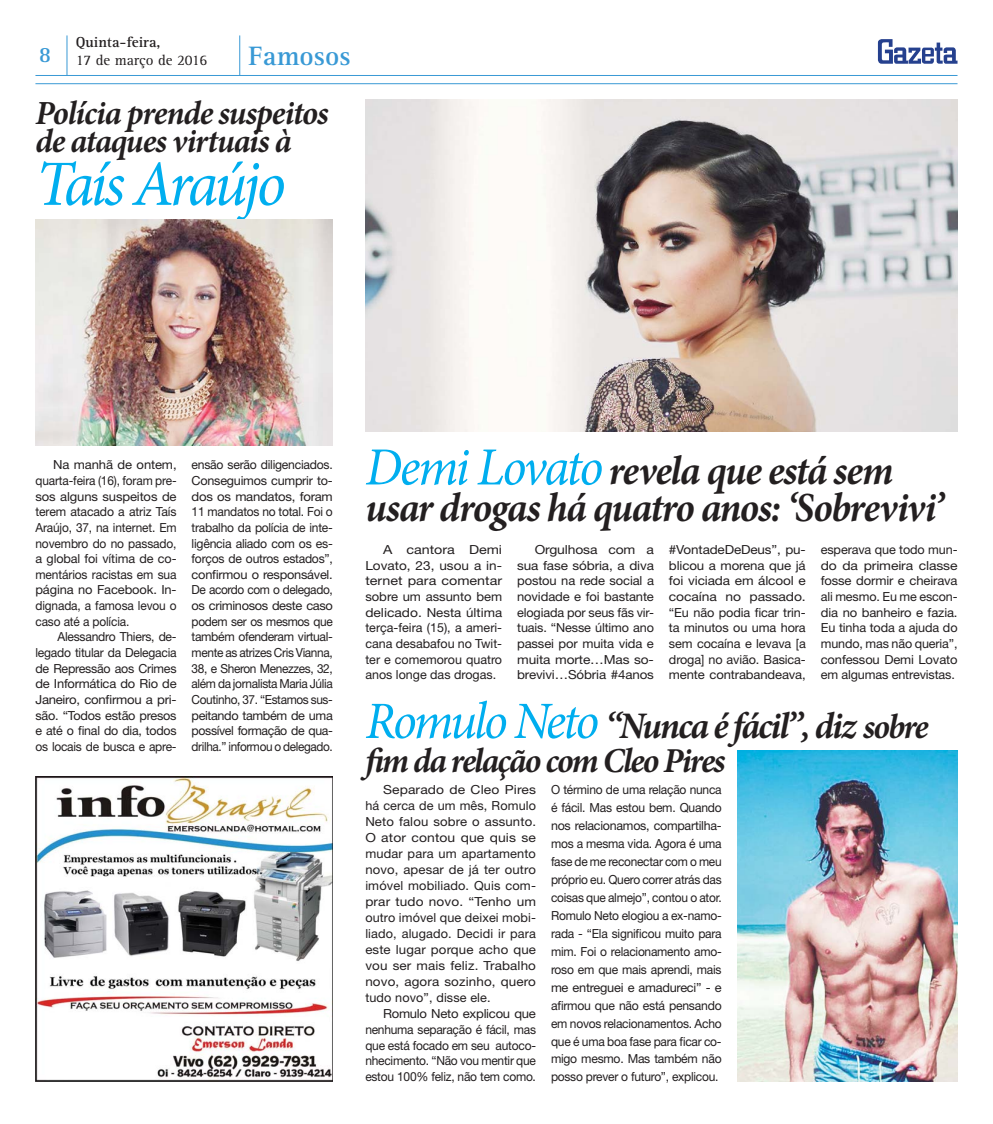
<style>
.page{position:relative;width:993px;height:1124px;background:#fff}
.page>*{position:absolute;margin:0;border:0;box-sizing:border-box;transform-origin:0 0}
.t1{font:italic 64.62px "Minion Pro";letter-spacing:-.065em;color:#00aeef;scale:.96 1}
.t2{font:italic 700 41.25px/36.2px "Minion Pro";letter-spacing:-.03em;color:#231f20;scale:.95 1}
.t3{font:italic 700 37.5px "Minion Pro";letter-spacing:-.05em;color:#231f20;scale:.96 1}
.t4{font:italic 700 35px "Minion Pro";letter-spacing:-.05em;color:#231f20;scale:.96 1}
.t5{font:italic 700 33.75px/28.5px "Minion Pro";letter-spacing:-.03em;color:#231f20;scale:.96 1}
.t6{font:700 27.5px "Rotis Serif";color:#3999d5}
.t7{font:15px/18px "Rotis Serif";color:#231f20}
.t8{font:12.5px/15.6px "Helvetica Neue";letter-spacing:-.01em;color:#231f20;text-align:justify}
.t9{font:12.5px/15.9px "Helvetica Neue";letter-spacing:-.01em;color:#231f20;text-align:justify;scale:1.11 1}
.t10{font:12.5px/17.9px "Helvetica Neue";letter-spacing:-.01em;color:#231f20;text-align:justify;scale:.96 1}
.t11{font:12.5px/15.6px "Helvetica Neue";letter-spacing:-.01em;color:#231f20;text-align:justify;scale:1.04 1}
.t12{font:12.5px/15.6px "Helvetica Neue";letter-spacing:-.01em;color:#231f20;text-align:justify;scale:1.07 1}
.t13{font:12.5px/15.6px "Helvetica Neue";letter-spacing:-.01em;color:#231f20;text-align:justify;scale:1.14 1}
.t14{font:12.5px/15.9px "Helvetica Neue";letter-spacing:-.01em;color:#231f20;text-align:justify;scale:1.05 1}
.s1{font-weight:700}
.s2{font-weight:400;font-size:53.75px;color:#00aeef}
.s3{font-weight:400;font-size:52.5px;color:#00aeef}
.s4{font-size:35px}
</style>
<div class="page">
<svg style="left:877px;top:39px;width:80px;height:25px"></svg>
<hr style="left:35px;top:83px;width:922px;height:1px;background:#3999d5">
<hr style="left:35px;top:75px;width:922px;height:1px;background:#3999d5">
<hr style="left:67px;top:35px;width:1px;height:40px;background:#3999d5">
<hr style="left:239px;top:35px;width:1px;height:40px;background:#3999d5">
<img style="left:737px;top:750px;width:219px;height:331px">
<img style="left:365px;top:99px;width:592px;height:332px">
<img style="left:35px;top:776px;width:298px;height:305px">
<img style="left:35px;top:219px;width:298px;height:226px">
<p class="t7" style="left:39px;top:34px;width:170px;text-indent:37px"><span class="s1">Quinta-feira,<br></span><sup>8</sup> 17 de março de 2016</p>
<h3 class="t6" style="left:248px;top:45px;width:103px">Famosos</h3>
<h3 class="t5" style="left:35px;top:102px;width:307px">Polícia prende suspeitos de ataques virtuais à</h3>
<h1 class="t1" style="left:35px;top:145px;width:262px">Taís Araújo</h1>
<p class="t11" style="left:35px;top:458px;width:137px;text-indent:18px">Na manhã de ontem, quarta-feira (16), foram pre&shy;sos alguns suspeitos de terem atacado a atriz Taís Araújo, 37, na internet. Em novembro do no passado, a global foi vítima de co&shy;mentários racistas em sua página no Facebook. In&shy;dignada, a famosa levou o caso até a polícia.</p>
<p class="t8" style="left:35px;top:630px;width:143px;text-indent:22px">Alessandro Thiers, de&shy;legado titular da Delegacia de Repressão aos Crimes de Informática do Rio de Janeiro, confirmou a pri&shy;são. “Todos estão presos e até o final do dia, todos os locais de busca e apre-</p>
<p class="t8" style="left:191px;top:458px;width:143px">ensão serão diligenciados.<br>Conseguimos cumprir to&shy;dos os mandatos, foram 11 mandatos no total. Foi o trabalho da polícia de inte&shy;ligência aliado com os es&shy;forços de outros estados”, confirmou o responsável.<br>De acordo com o delegado, os criminosos deste caso podem ser os mesmos que também ofenderam virtual&shy;mente as atrizes Cris Vianna, 38, e Sheron Menezzes, 32, além da jornalista Maria Júlia Coutinho, 37. “Estamos sus&shy;peitando também de uma possível formação de qua&shy;drilha.” informou o delegado.</p>
<h2 class="t2" style="left:365px;top:456px;width:610px"><span class="s2">Demi Lovato</span> revela que está sem usar drogas há quatro anos: ‘Sobrevivi’</h2>
<p class="t13" style="left:365px;top:543px;width:121px;text-indent:18px">A cantora Demi Lovato, 23, usou a in&shy;ternet para comentar sobre um assunto bem delicado. Nesta última terça-feira (15), a ameri&shy;cana desabafou no Twit&shy;ter e comemorou quatro anos longe das drogas.</p>
<p class="t9" style="left:517px;top:543px;width:125px;text-indent:18px">Orgulhosa com a sua fase sóbria, a diva postou na rede social a novidade e foi bastante elogiada por seus fãs vir&shy;tuais. “Nesse último ano passei por muita vida e muita morte…Mas so&shy;brevivi…Sóbria #4anos</p>
<p class="t12" style="left:668px;top:543px;width:129px">#VontadeDeDeus”, pu&shy;blicou a morena que já foi viciada em álcool e cocaína no passado. “Eu não podia ficar trin&shy;ta minutos ou uma hora sem cocaína e levava [a droga] no avião. Basica&shy;mente contrabandeava,</p>
<p class="t8" style="left:820px;top:543px;width:138px">esperava que todo mun&shy;do da primeira classe fosse dormir e cheirava ali mesmo. Eu me escon&shy;dia no banheiro e fazia.<br>Eu tinha toda a ajuda do mundo, mas não queria”, confessou Demi Lovato em algumas entrevistas.</p>
<h3 class="t3" style="left:365px;top:711px;width:588px"><span class="s3">Romulo Neto</span> “Nunca é fácil”, diz <span class="s4">sobre</span></h3>
<h3 class="t4" style="left:365px;top:746px;width:376px">fim da relação com Cleo Pires</h3>
<p class="t9" style="left:365px;top:783px;width:155px;text-indent:18px">Separado de Cleo Pires há cerca de um mês, Romulo Neto falou sobre o assunto.<br>O ator contou que quis se mudar para um apartamento novo, apesar de já ter outro imóvel mobiliado. Quis com&shy;prar tudo novo. “Tenho um outro imóvel que deixei mobi&shy;liado, alugado. Decidi ir para este lugar porque acho que vou ser mais feliz. Trabalho novo, agora sozinho, quero tudo novo”, disse ele.</p>
<p class="t14" style="left:365px;top:1006px;width:164px;text-indent:18px">Romulo Neto explicou que nenhuma separação é fácil, mas que está focado em seu autoco&shy;nhecimento. “Não vou mentir que estou 100% feliz, não tem como.</p>
<p class="t10" style="left:551px;top:782px;width:179px">O término de uma relação nunca é fácil. Mas estou bem. Quando nos relacionamos, compartilha&shy;mos a mesma vida. Agora é uma fase de me reconectar com o meu próprio eu. Quero correr atrás das coisas que almejo”, contou o ator.<br>Romulo Neto elogiou a ex-namo&shy;rada - “Ela significou muito para mim. Foi o relacionamento amo&shy;roso em que mais aprendi, mais me entreguei e amadureci” - e afirmou que não está pensando em novos relacionamentos. Acho que é uma boa fase para ficar co&shy;migo mesmo. Mas também não posso prever o futuro”, explicou.</p>
</div>
